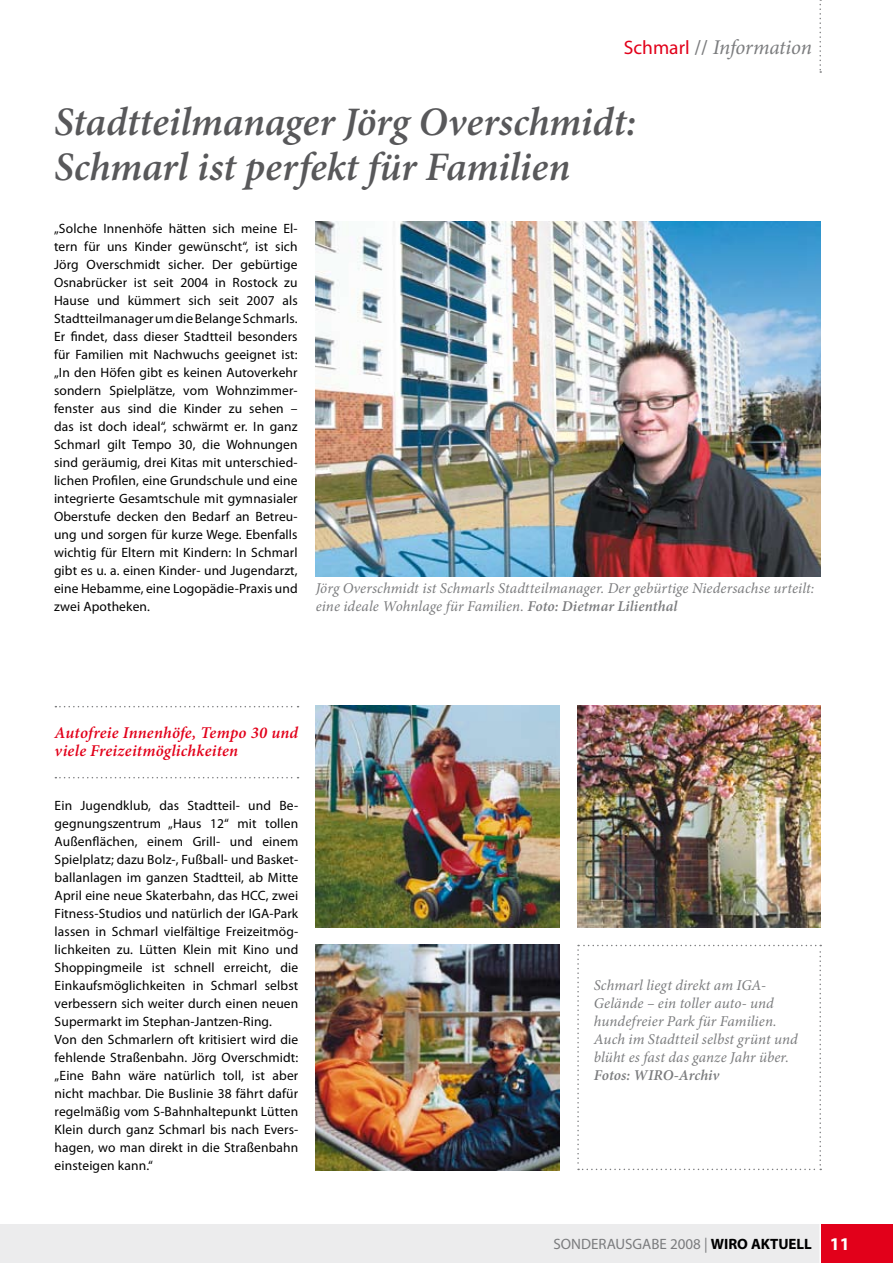
<style>
.page{position:relative;width:893px;height:1263px;background:#fff}
.page>*{position:absolute;margin:0;border:0;box-sizing:border-box;transform-origin:0 0}
.t1{font:italic 600 40.5px/45px "Minion Pro";letter-spacing:-.005em;color:#58585a}
.t2{font:italic 21px "Minion Pro";letter-spacing:-.01em;color:#7b7c7e}
.t3{font:italic 600 16.5px/18px "Minion Pro";letter-spacing:.01em;color:#e2001a}
.t4{font:italic 15px/18px "Minion Pro";letter-spacing:.005em;color:#7b7c7e}
.t5{font:15px "Myriad Pro";color:#7b7c7e}
.t6{font:italic 600 15px "Minion Pro";color:#7b7c7e}
.t7{font:13.5px/18px "Myriad Pro";letter-spacing:.01em;color:#000;text-align:justify}
.s1{font-family:"Myriad Pro";font-style:normal;font-size:19.5px;color:#e2001a}
.s2{font-weight:600;font-style:normal}
.s3{font-weight:600}
.s4{font-weight:700;color:#000}
.s5{font-weight:700;font-size:18px;color:#fff}
</style>
<div class="page">
<img style="left:316px;top:221px;width:505px;height:355px">
<svg style="left:55px;top:706px;width:244px;height:1px"></svg>
<svg style="left:55px;top:777px;width:244px;height:1px"></svg>
<img style="left:577px;top:706px;width:244px;height:221px">
<div style="left:0;top:1224px;width:893px;height:39px;background:#ececed"></div>
<svg style="left:577px;top:945px;width:244px;height:225px"></svg>
<img style="left:316px;top:945px;width:243px;height:225px">
<div style="left:821px;top:1224px;width:72px;height:39px;background:#e2001a"></div>
<hr style="left:819px;top:1224px;width:2px;height:39px;background:#fff">
<svg style="left:819px;top:0;width:2px;height:73px"></svg>
<img style="left:316px;top:706px;width:243px;height:221px">
<h2 class="t2" style="left:624px;top:33px;width:190px"><span class="s1">Schmarl</span> <span class="s2">//</span> Information</h2>
<h1 class="t1" style="left:54px;top:101px;width:584px">Stadtteilmanager Jörg Overschmidt:<br>Schmarl ist perfekt für Familien</h1>
<p class="t7" style="left:54px;top:219px;width:245px">„Solche Innenhöfe hätten sich meine El&shy;tern für uns Kinder gewünscht“, ist sich Jörg Overschmidt sicher. Der gebürtige Osnabrücker ist seit 2004 in Rostock zu Hause und kümmert sich seit 2007 als Stadtteilmanager um die Belange Schmarls.<br>Er findet, dass dieser Stadtteil besonders für Familien mit Nachwuchs geeignet ist: „In den Höfen gibt es keinen Autoverkehr sondern Spielplätze, vom Wohnzimmer&shy;fenster aus sind die Kinder zu sehen – das ist doch ideal“, schwärmt er. In ganz Schmarl gilt Tempo 30, die Wohnungen sind geräumig, drei Kitas mit unterschied&shy;lichen Profilen, eine Grundschule und eine integrierte Gesamtschule mit gymnasialer Oberstufe decken den Bedarf an Betreu&shy;ung und sorgen für kurze Wege. Ebenfalls wichtig für Eltern mit Kindern: In Schmarl gibt es u. a. einen Kinder- und Jugendarzt, eine Hebamme, eine Logopädie-Praxis und zwei Apotheken.</p>
<p class="t4" style="left:316px;top:579px;width:500px">Jörg Overschmidt ist Schmarls Stadtteilmanager. Der gebürtige Niedersachse urteilt: eine ideale Wohnlage für Familien. <span class="s3">Foto: Dietmar Lilienthal</span></p>
<p class="t3" style="left:55px;top:724px;width:245px">Autofreie Innenhöfe, Tempo 30 und viele Freizeitmöglichkeiten</p>
<p class="t7" style="left:55px;top:796px;width:245px;text-align:left">Ein Jugendklub, das Stadtteil- und Be&shy;gegnungszentrum „Haus 12“ mit tollen Außenflächen, einem Grill- und einem Spielplatz; dazu Bolz-, Fußball- und Basket&shy;ballanlagen im ganzen Stadtteil, ab Mitte April eine neue Skaterbahn, das HCC, zwei Fitness-Studios und natürlich der IGA-Park lassen in Schmarl vielfältige Freizeitmög&shy;lichkeiten zu. Lütten Klein mit Kino und Shoppingmeile ist schnell erreicht, die Einkaufsmöglichkeiten in Schmarl selbst verbessern sich weiter durch einen neuen Supermarkt im Stephan-Jantzen-Ring.<br>Von den Schmarlern oft kritisiert wird die fehlende Straßenbahn. Jörg Overschmidt: „Eine Bahn wäre natürlich toll, ist aber nicht machbar. Die Buslinie 38 fährt dafür regelmäßig vom S-Bahnhaltepunkt Lütten Klein durch ganz Schmarl bis nach Evers&shy;hagen, wo man direkt in die Straßenbahn einsteigen kann.“</p>
<p class="t4" style="left:594px;top:976px;width:205px">Schmarl liegt direkt am IGA-<br>Gelände – ein toller auto- und hundefreier Park für Familien.<br>Auch im Stadtteil selbst grünt und blüht es fast das ganze Jahr über.</p>
<p class="t6" style="left:594px;top:1066px;width:127px">Fotos: WIRO-Archiv</p>
<p class="t5" style="left:554px;top:1234px;width:298px">SONDERAUSGABE 2008 | <span class="s4">WIRO AKTUELL</span> <span class="s5">11</span></p>
</div>
